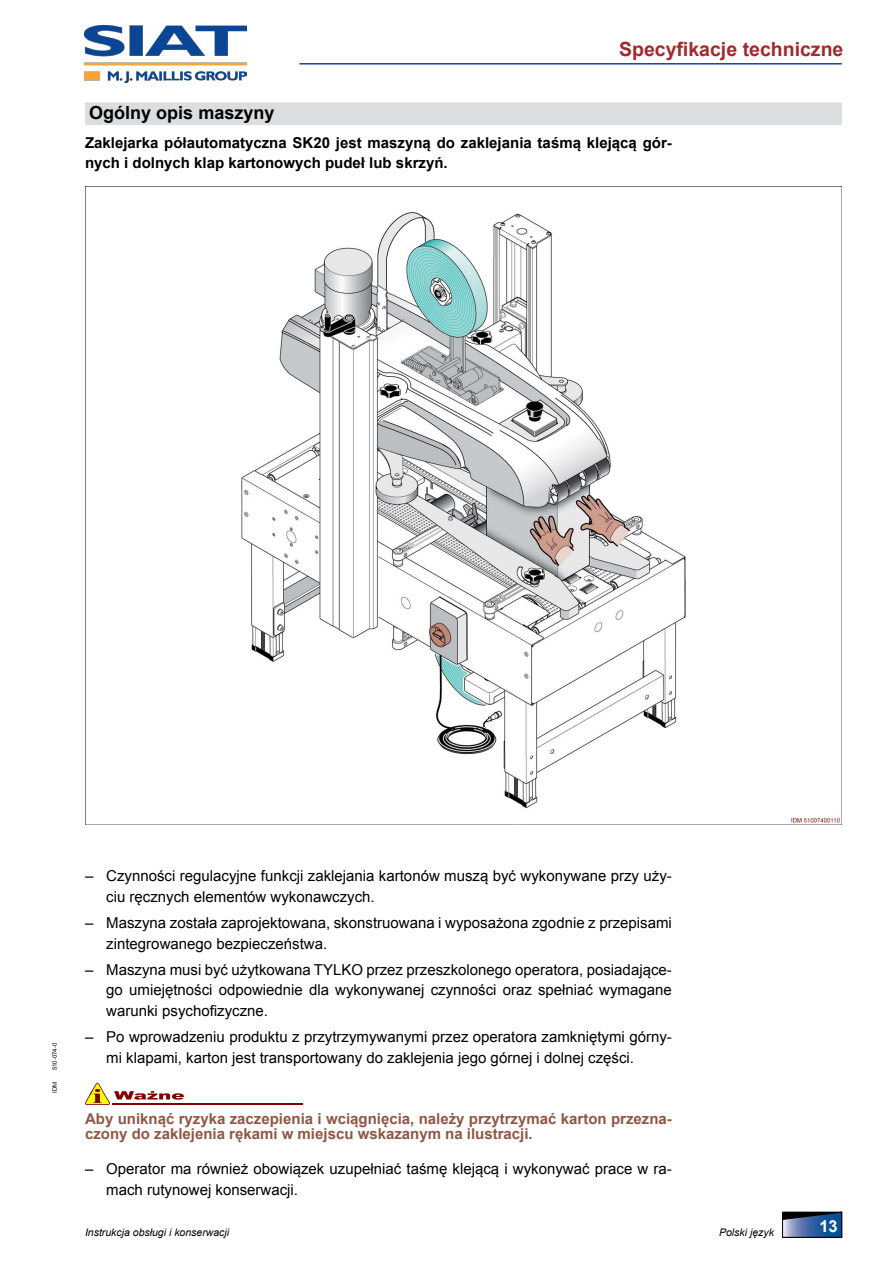
<style>
.page{position:relative;width:893px;height:1263px;background:#fff}
.page>*{position:absolute;margin:0;border:0;box-sizing:border-box;transform-origin:0 0}
.capitolo_pagina{font:700 19.5px "Arial";color:#a02a2c}
.titolo{font:700 18px "Arial";color:#000}
.t1{font:700 16.5px "Arial";color:#fff}
.t2{font:15px/20.2px "Arial";color:#000}
.importante{font:700 15px/15px "Arial";color:#905745}
.normale{font:700 15px/20.2px "Arial";color:#000}
.t3{font:italic 10.5px "Arial";color:#000}
.t4{font:6px "Arial";color:#000}
</style>
<div class="page">
<svg style="left:782px;top:1212px;width:60px;height:25px"></svg>
<img style="left:85px;top:26px;width:161px;height:56px">
<hr style="left:299px;top:63px;width:543px;height:2px;background:#25408f">
<div style="left:85px;top:102px;width:757px;height:23px;background:#dcddde"></div>
<hr style="left:112px;top:1103px;width:190px;height:2px;background:#800000">
<svg style="left:85px;top:1083px;width:99px;height:22px"></svg>
<img style="left:85px;top:186px;width:757px;height:638px">
<p class="capitolo_pagina" style="left:619px;top:36px;width:226px">Specyfikacje techniczne</p>
<p class="titolo" style="left:89px;top:101px;width:187px">Ogólny opis maszyny</p>
<p class="normale" style="left:85px;top:133px;width:588px">Zaklejarka półautomatyczna SK20 jest maszyną do zaklejania taśmą klejącą gór&shy;nych i dolnych klap kartonowych pudeł lub skrzyń.</p>
<p class="t4" style="left:51px;top:1070px;width:29px;rotate:-90deg">510-074-0</p>
<p class="t4" style="left:51px;top:1093px;width:12px;rotate:-90deg">IDM</p>
<p class="t2" style="left:106px;top:866px;width:567px;text-indent:-21px">– Czynności regulacyjne funkcji zaklejania kartonów muszą być wykonywane przy uży&shy;ciu ręcznych elementów wykonawczych.</p>
<p class="t2" style="left:106px;top:913px;width:567px;text-indent:-21px">– Maszyna została zaprojektowana, skonstruowana i wyposażona zgodnie z przepisami zintegrowanego bezpieczeństwa.</p>
<p class="t2" style="left:106px;top:960px;width:567px;text-align:justify;text-indent:-21px">– Maszyna musi być użytkowana TYLKO przez przeszkolonego operatora, posiadające&shy;go umiejętności odpowiednie dla wykonywanej czynności oraz spełniać wymagane warunki psychofizyczne.</p>
<p class="t2" style="left:106px;top:1027px;width:567px;text-indent:-21px">– Po wprowadzeniu produktu z przytrzymywanymi przez operatora zamkniętymi górny&shy;mi klapami, karton jest transportowany do zaklejenia jego górnej i dolnej części.</p>
<p class="importante" style="left:85px;top:1112px;width:588px">Aby uniknąć ryzyka zaczepienia i wciągnięcia, należy przytrzymać karton przezna&shy;czony do zaklejenia rękami w miejscu wskazanym na ilustracji.</p>
<p class="t2" style="left:106px;top:1159px;width:567px;text-indent:-21px">– Operator ma również obowiązek uzupełniać taśmę klejącą i wykonywać prace w ra&shy;mach rutynowej konserwacji.</p>
<p class="t3" style="left:85px;top:1225px;width:146px">Instrukcja obsługi i konserwacji</p>
<p class="t3" style="left:719px;top:1225px;width:56px">Polski język</p>
<p class="t1" style="left:819px;top:1216px;width:20px">13</p>
</div>
